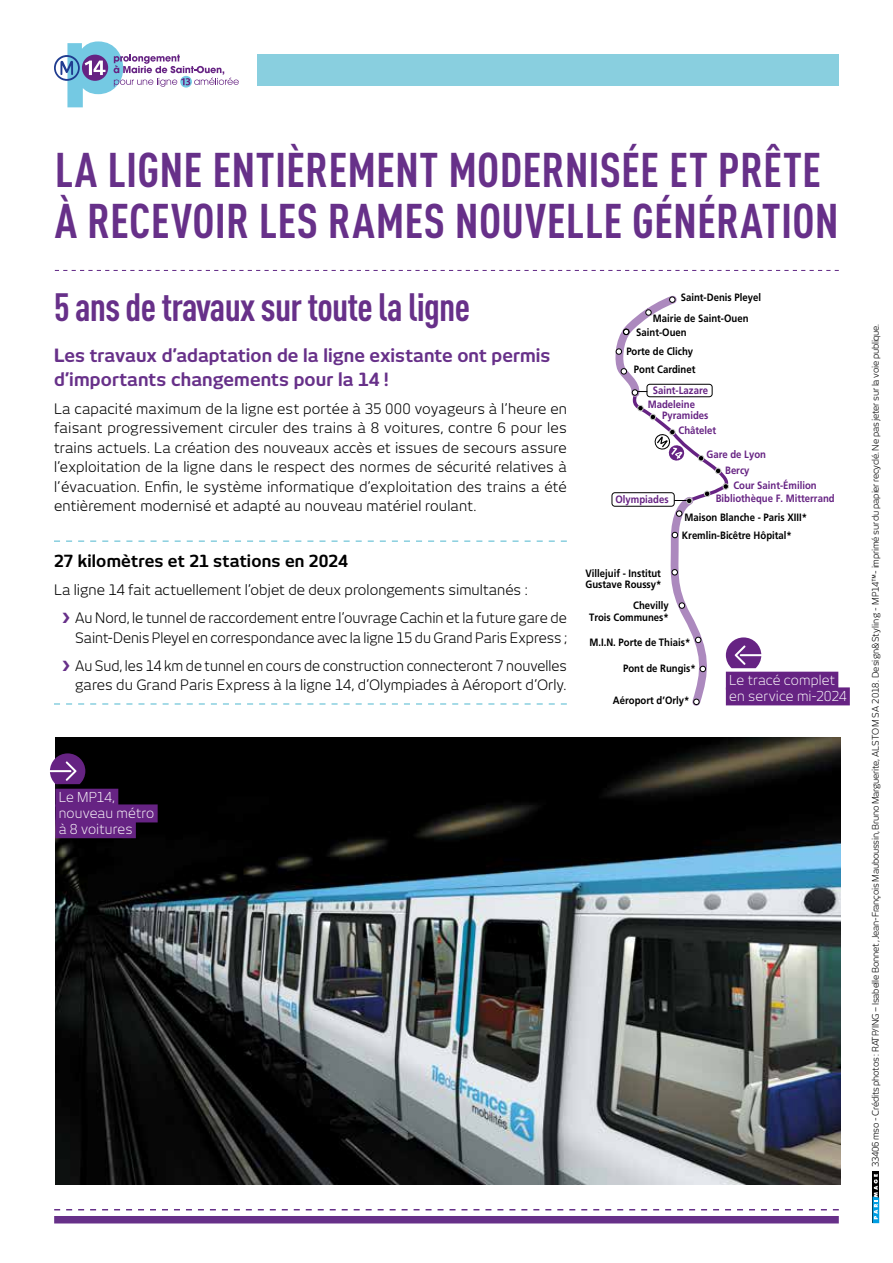
<style>
.page{position:relative;width:893px;height:1263px;background:#fff}
.page>*{position:absolute;margin:0;border:0;box-sizing:border-box;transform-origin:0 0}
.t1{font:700 48px/51px "DIN Cond";letter-spacing:.005em;color:#673089}
.t2{font:700 39px "DIN Cond";letter-spacing:-.02em;color:#673089}
.t3{font:700 18px/24px "New June";color:#673089}
.t4{font:700 16.5px "New June";letter-spacing:.01em;color:#000}
.t5{font:14.25px/19.5px "New June";color:#000;text-align:justify}
.t6{font:300 13.5px/15.8px "New June";letter-spacing:.01em;color:#fff}
.t7{font:700 10.65px/11.4px "Frutiger";color:#000;scale:.9 1}
.t8{font:700 10.65px/10.9px "Frutiger";color:#662383;text-align:center;scale:.9 1}
.t9{font:9px "New June";letter-spacing:-.03em;color:#000}
.s1{font-family:"Monotype Sorts";color:#673089}
</style>
<div class="page">
<div style="left:258px;top:54px;width:581px;height:32px;background:#89cfdf"></div>
<svg style="left:54px;top:1209px;width:785px;height:1px"></svg>
<div style="left:54px;top:1216px;width:785px;height:7px;background:#673089"></div>
<div style="left:872px;top:1171px;width:7px;height:52px;background:#000"></div>
<svg style="left:872px;top:1174px;width:7px;height:49px"></svg>
<svg style="left:54px;top:41px;width:185px;height:66px"></svg>
<img style="left:55px;top:738px;width:785px;height:446px">
<div style="left:55px;top:789px;width:63px;height:18px;background:#662383"></div>
<div style="left:55px;top:804px;width:103px;height:18px;background:#662383"></div>
<div style="left:55px;top:820px;width:81px;height:18px;background:#662383"></div>
<svg style="left:50px;top:753px;width:35px;height:31px"></svg>
<div style="left:726px;top:672px;width:112px;height:18px;background:#662383"></div>
<div style="left:726px;top:687px;width:124px;height:18px;background:#662383"></div>
<svg style="left:611px;top:295px;width:154px;height:411px"></svg>
<svg style="left:55px;top:270px;width:784px;height:1px"></svg>
<svg style="left:54px;top:540px;width:513px;height:2px"></svg>
<svg style="left:54px;top:703px;width:513px;height:2px"></svg>
<h1 class="t1" style="left:55px;top:143px;width:785px">LA LIGNE ENTIÈREMENT MODERNISÉE ET PRÊTE<br>À RECEVOIR LES RAMES NOUVELLE GÉNÉRATION</h1>
<h2 class="t2" style="left:54px;top:283px;width:418px">5 ans de travaux sur toute la ligne</h2>
<p class="t3" style="left:54px;top:343px;width:498px">Les travaux d’adaptation de la ligne existante ont permis d’importants changements pour la 14 !</p>
<p class="t5" style="left:54px;top:399px;width:514px">La capacité maximum de la ligne est portée à 35 000 voyageurs à l’heure en faisant progressivement circuler des trains à 8 voitures, contre 6 pour les trains actuels. La création des nouveaux accès et issues de secours assure l’exploitation de la ligne dans le respect des normes de sécurité relatives à l’évacuation. Enfin, le système informatique d’exploitation des trains a été entièrement modernisé et adapté au nouveau matériel roulant.</p>
<p class="t4" style="left:54px;top:552px;width:295px">27 kilomètres et 21 stations en 2024</p>
<p class="t5" style="left:62px;top:576px;width:506px;line-height:28px;text-indent:-8px">La ligne 14 fait actuellement l’objet de deux prolongements simultanés :<br><span class="s1">i</span> Au Nord, le tunnel de raccordement entre l’ouvrage Cachin et la future gare de</p>
<p class="t5" style="left:62px;top:623px;width:506px;line-height:28px;text-align:right">Saint-Denis Pleyel en correspondance avec la ligne 15 du Grand Paris Express ;<br><span class="s1">i</span> Au Sud, les 14 km de tunnel en cours de construction connecteront 7 nouvelles</p>
<p class="t5" style="left:75px;top:675px;width:493px">gares du Grand Paris Express à la ligne 14, d’Olympiades à Aéroport d’Orly.</p>
<p class="t7" style="left:681px;top:292px;width:91px">Saint-Denis Pleyel</p>
<p class="t7" style="left:626px;top:323px;width:76px;line-height:19px;text-align:center">Saint-Ouen<br>Porte de Clichy</p>
<p class="t7" style="left:634px;top:364px;width:70px">Pont Cardinet</p>
<p class="t8" style="left:662px;top:399px;width:53px;text-align:left;text-indent:-15px">Madeleine<br>Pyramides</p>
<p class="t8" style="left:679px;top:425px;width:43px">Châtelet</p>
<p class="t8" style="left:707px;top:447px;width:68px;line-height:15.1px">Gare de Lyon<br>Bercy</p>
<p class="t8" style="left:716px;top:479px;width:134px;line-height:13px">Cour Saint-Émilion<br>Bibliothèque F. Mitterrand</p>
<p class="t7" style="left:653px;top:312px;width:108px">Mairie de Saint-Ouen</p>
<p class="t8" style="left:653px;top:385px;width:63px">Saint-Lazare</p>
<p class="t8" style="left:615px;top:494px;width:61px">Olympiades</p>
<p class="t7" style="left:586px;top:567px;width:86px">Villejuif - Institut<br>Gustave Roussy*</p>
<p class="t7" style="left:589px;top:600px;width:90px;text-align:right">Chevilly<br>Trois Communes*</p>
<p class="t7" style="left:682px;top:509px;width:141px;line-height:17.5px">Maison Blanche - Paris XIII*<br>Kremlin-Bicêtre Hôpital*</p>
<p class="t7" style="left:589px;top:636px;width:114px">M.I.N. Porte de Thiais*</p>
<p class="t7" style="left:623px;top:662px;width:82px">Pont de Rungis*</p>
<p class="t7" style="left:613px;top:695px;width:86px">Aéroport d’Orly*</p>
<p class="t6" style="left:729px;top:672px;width:119px">Le tracé complet en service mi-2024</p>
<p class="t6" style="left:59px;top:789px;width:97px">Le MP14, nouveau métro à 8 voitures</p>
<p class="t9" style="left:870px;top:1167px;width:845px;rotate:-90deg">33406 mso - Crédits photos : RATP/ING – Isabelle Bonnet , Jean-François Mauboussin, Bruno Marguerite, ALSTOM SA 2018. Design&amp;Styling - MP14™- imprimé sur du papier recyclé. Ne pas jeter sur la voie publique.</p>
</div>
